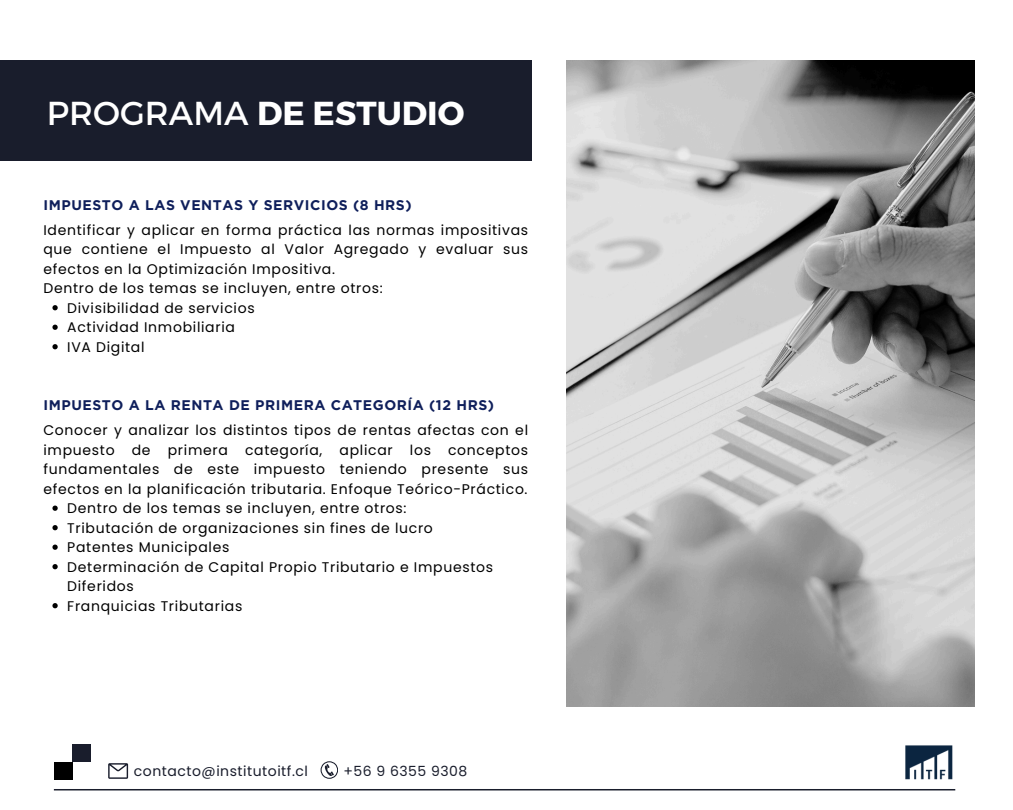
<style>
.page{position:relative;width:1013px;height:810px;background:#fff}
.page>*{position:absolute;margin:0;border:0;box-sizing:border-box;transform-origin:0 0}
.t1{font:700 33.2px "Montserrat";color:#fff}
.t2{font:14px/19.5px "Poppins";letter-spacing:.05em;color:#000;text-align:justify}
.t3{font:700 14px "Gotham";letter-spacing:.04em;color:#0f1f5b}
.t4{font:14px "Poppins";letter-spacing:.035em;color:#191d2c}
.s1{font-weight:400}
</style>
<div class="page">
<img style="left:567px;top:61px;width:407px;height:645px">
<div style="left:0;top:61px;width:531px;height:100px;background:#191d2c"></div>
<div style="left:72px;top:745px;width:18px;height:17px;background:#191d2c"></div>
<hr style="left:54px;top:789px;width:901px;height:1px;background:#191d2c">
<svg style="left:108px;top:763px;width:20px;height:16px"></svg>
<svg style="left:320px;top:761px;width:18px;height:18px"></svg>
<img style="left:905px;top:745px;width:48px;height:35px">
<div style="left:54px;top:762px;width:18px;height:18px;background:#000"></div>
<svg style="left:52px;top:305px;width:6px;height:5px"></svg>
<svg style="left:52px;top:325px;width:6px;height:5px"></svg>
<svg style="left:52px;top:344px;width:6px;height:5px"></svg>
<svg style="left:52px;top:506px;width:6px;height:5px"></svg>
<svg style="left:52px;top:525px;width:6px;height:5px"></svg>
<svg style="left:52px;top:545px;width:6px;height:5px"></svg>
<svg style="left:52px;top:564px;width:6px;height:5px"></svg>
<svg style="left:52px;top:603px;width:6px;height:5px"></svg>
<h1 class="t1" style="left:47px;top:91px;width:419px"><span class="s1">PROGRAMA</span> DE ESTUDIO</h1>
<p class="t3" style="left:43px;top:196px;width:370px">IMPUESTO A LAS VENTAS Y SERVICIOS (8 HRS)</p>
<p class="t2" style="left:43px;top:220px;width:486px">Identificar y aplicar en forma práctica las normas impositivas que contiene el Impuesto al Valor Agregado y evaluar sus efectos en la Optimización Impositiva.</p>
<p class="t2" style="left:43px;top:278px;width:341px">Dentro de los temas se incluyen, entre otros:</p>
<p class="t2" style="left:67px;top:298px;width:189px">Divisibilidad de servicios</p>
<h2 class="t2" style="left:67px;top:317px;width:169px">Actividad Inmobiliaria</h2>
<p class="t2" style="left:67px;top:337px;width:79px">IVA Digital</p>
<p class="t3" style="left:43px;top:397px;width:452px">IMPUESTO A LA RENTA DE PRIMERA CATEGORÍA (12 HRS)</p>
<p class="t2" style="left:43px;top:420px;width:486px">Conocer y analizar los distintos tipos de rentas afectas con el impuesto de primera categoría, aplicar los conceptos fundamentales de este impuesto teniendo presente sus efectos en la planificación tributaria. Enfoque Teórico-Práctico.</p>
<p class="t2" style="left:67px;top:498px;width:341px">Dentro de los temas se incluyen, entre otros:</p>
<p class="t2" style="left:67px;top:518px;width:367px">Tributación de organizaciones sin fines de lucro</p>
<p class="t2" style="left:67px;top:537px;width:164px">Patentes Municipales</p>
<p class="t2" style="left:67px;top:557px;width:427px">Determinación de Capital Propio Tributario e Impuestos<br>Diferidos</p>
<p class="t2" style="left:67px;top:596px;width:176px">Franquicias Tributarias</p>
<h2 class="t4" style="left:134px;top:761px;width:175px">contacto@institutoitf.cl</h2>
<p class="t4" style="left:343px;top:762px;width:125px">+56 9 6355 9308</p>
</div>
